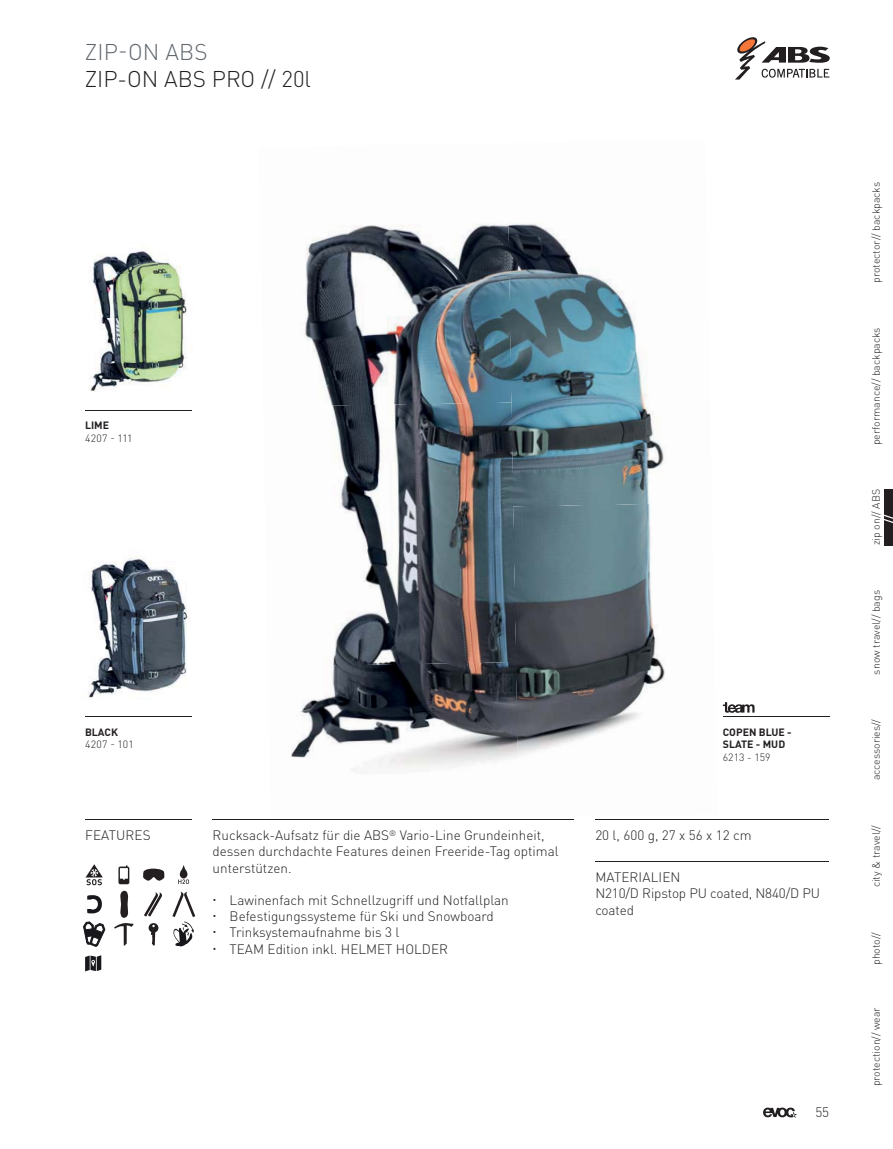
<style>
.page{position:relative;width:893px;height:1149px;background:#fff}
.page>*{position:absolute;margin:0;border:0;box-sizing:border-box;transform-origin:0 0}
.t1{font:300 22.5px "DINOT";color:#231f20}
.t2{font:300 22.5px "DINOT";letter-spacing:.01em;color:#60676e}
.t3{font:300 13.5px/16.2px "DINOT";color:#231f20}
.t4{font:300 10.5px "DINOT";color:#231f20}
.t5{font:700 10.5px/12.6px "DINOT";color:#231f20}
</style>
<div class="page">
<svg style="left:763px;top:1107px;width:34px;height:10px"></svg>
<hr style="left:85px;top:819px;width:106px;height:1px;background:#231f20">
<hr style="left:595px;top:819px;width:234px;height:1px;background:#231f20">
<img style="left:88px;top:556px;width:100px;height:142px">
<img style="left:90px;top:250px;width:97px;height:142px">
<img style="left:305px;top:223px;width:202px;height:179px">
<img style="left:507px;top:223px;width:157px;height:279px">
<img style="left:330px;top:402px;width:186px;height:259px">
<img style="left:513px;top:502px;width:152px;height:254px">
<img style="left:291px;top:661px;width:228px;height:110px">
<hr style="left:723px;top:716px;width:106px;height:1px;background:#231f20">
<hr style="left:85px;top:716px;width:106px;height:1px;background:#231f20">
<hr style="left:85px;top:409px;width:106px;height:1px;background:#231f20">
<svg style="left:723px;top:702px;width:31px;height:10px"></svg>
<svg style="left:149px;top:923px;width:10px;height:22px"></svg>
<svg style="left:85px;top:864px;width:18px;height:21px"></svg>
<svg style="left:178px;top:865px;width:11px;height:18px"></svg>
<svg style="left:87px;top:895px;width:15px;height:18px"></svg>
<svg style="left:114px;top:890px;width:19px;height:55px"></svg>
<svg style="left:118px;top:865px;width:11px;height:19px"></svg>
<svg style="left:172px;top:892px;width:23px;height:54px"></svg>
<svg style="left:144px;top:892px;width:18px;height:24px"></svg>
<svg style="left:85px;top:955px;width:16px;height:16px"></svg>
<svg style="left:143px;top:868px;width:22px;height:12px"></svg>
<svg style="left:83px;top:921px;width:22px;height:25px"></svg>
<div style="left:884px;top:489px;width:9px;height:56px;background:#231f20"></div>
<svg style="left:884px;top:514px;width:9px;height:9px"></svg>
<svg style="left:735px;top:37px;width:95px;height:43px"></svg>
<hr style="left:595px;top:861px;width:234px;height:1px;background:#231f20">
<hr style="left:213px;top:819px;width:361px;height:1px;background:#231f20">
<h1 class="t2" style="left:85px;top:44px;width:124px">ZIP-ON ABS</h1>
<h1 class="t1" style="left:85px;top:71px;width:228px">ZIP-ON ABS PRO // 20l</h1>
<p class="t5" style="left:85px;top:419px;width:26px">LIME</p>
<p class="t4" style="left:85px;top:434px;width:49px">4207 - 111</p>
<p class="t5" style="left:85px;top:725px;width:35px">BLACK</p>
<p class="t4" style="left:85px;top:740px;width:50px">4207 - 101</p>
<p class="t5" style="left:723px;top:725px;width:70px">COPEN BLUE -<br>SLATE - MUD</p>
<p class="t4" style="left:723px;top:753px;width:49px">6213 - 159</p>
<p class="t3" style="left:213px;top:828px;width:348px">Rucksack-Aufsatz für die ABS<sup>®</sup> Vario-Line Grundeinheit, dessen durchdachte Features deinen Freeride-Tag optimal unterstützen.</p>
<p class="t3" style="left:230px;top:893px;width:281px">Lawinenfach mit Schnellzugriff und Notfallplan Befestigungssysteme für Ski und Snowboard Trinksystemaufnahme bis 3 l<br>TEAM Edition inkl. HELMET HOLDER</p>
<p class="t3" style="left:85px;top:828px;width:67px">FEATURES</p>
<p class="t3" style="left:595px;top:828px;width:158px">20 l, 600 g, 27 x 56 x 12 cm</p>
<p class="t3" style="left:595px;top:870px;width:226px">MATERIALIEN<br>N210/D Ripstop PU coated, N840/D PU coated</p>
<p class="t3" style="left:815px;top:1105px;width:15px">55</p>
<p class="t4" style="left:872px;top:283px;width:102px;rotate:-90deg">protector// backpacks</p>
<p class="t4" style="left:872px;top:445px;width:119px;rotate:-90deg">performance// backpacks</p>
<p class="t4" style="left:872px;top:545px;width:58px;rotate:-90deg">zip on// ABS</p>
<p class="t4" style="left:872px;top:674px;width:86px;rotate:-90deg">snow travel// bags</p>
<p class="t4" style="left:872px;top:780px;width:63px;rotate:-90deg">accessories//</p>
<p class="t4" style="left:872px;top:887px;width:63px;rotate:-90deg">city &amp; travel//</p>
<p class="t4" style="left:872px;top:964px;width:34px;rotate:-90deg">photo//</p>
<p class="t4" style="left:872px;top:1085px;width:80px;rotate:-90deg">protection// wear</p>
</div>
